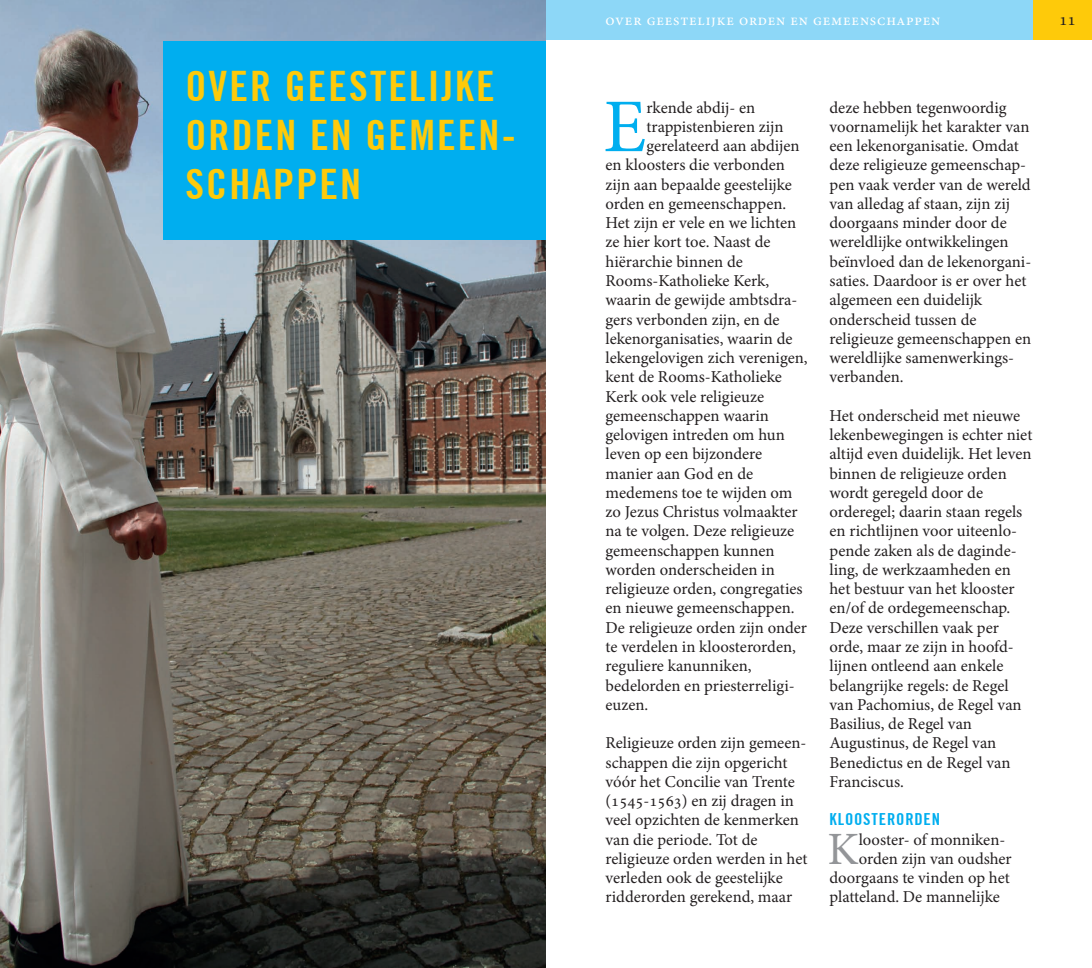
<style>
.page{position:relative;width:1092px;height:968px;background:#fff}
.page>*{position:absolute;margin:0;border:0;box-sizing:border-box;transform-origin:0 0}
.Blauw_-_begin_letter{font:75.77px "Minion Pro";color:#00aeef}
.Grijs_-_begin_letter{font:46.2px "Minion Pro";color:#939598}
.Gele_kop_-_PLAATS{font:700 condensed 42px/49px "Trade Gothic No.20";letter-spacing:.05em;color:#feca0a}
.t1{font:17.5px "Minion Pro";color:#231f20}
.Grijs_-_begin_letter-2{font:16.62px/19.2px "Minion Pro";color:#231f20}
.Blauw_-_begin_letter-2{font:16.62px "Minion Pro";color:#231f20}
.Tussen_kopje_blauw_K{font:700 condensed 16.62px "Trade Gothic No.20";letter-spacing:.05em;color:#00aeef}
.t2{font:15.75px "Minion Pro";letter-spacing:.05em;color:#fff}
</style>
<div class="page">
<div style="left:1032px;top:0;width:59px;height:40px;background:#feca0a"></div>
<div style="left:60px;top:0;width:972px;height:40px;background:#8dd7f7"></div>
<img style="left:0;top:0;width:546px;height:967px">
<div style="left:164px;top:41px;width:382px;height:198px;background:#00aeef"></div>
<p class="Gele_kop_-_PLAATS" style="left:185px;top:61px;width:332px">OVER GEESTELIJKE<br>ORDEN EN GEMEEN-<br>SCHAPPEN</p>
<p class="t2" style="left:605px;top:9px;width:336px">OVER GEESTELIJKE ORDEN EN GEMEENSCHAPPEN</p>
<p class="t1" style="left:1058px;top:7px;width:19px">11</p>
<p class="Blauw_-_begin_letter" style="left:603px;top:76px;width:45px">E</p>
<p class="Blauw_-_begin_letter-2" style="left:646px;top:96px;width:110px">rkende abdij- en</p>
<p class="Blauw_-_begin_letter-2" style="left:646px;top:115px;width:138px">trappistenbieren zijn</p>
<p class="Blauw_-_begin_letter-2" style="left:646px;top:135px;width:155px">gerelateerd aan abdijen</p>
<p class="Blauw_-_begin_letter-2" style="left:605px;top:154px;width:181px">en kloosters die verbonden</p>
<p class="Blauw_-_begin_letter-2" style="left:605px;top:173px;width:188px">zijn aan bepaalde geestelijke</p>
<p class="Blauw_-_begin_letter-2" style="left:605px;top:192px;width:182px">orden en gemeenschappen.</p>
<p class="Blauw_-_begin_letter-2" style="left:605px;top:212px;width:192px">Het zijn er vele en we lichten</p>
<p class="Blauw_-_begin_letter-2" style="left:605px;top:231px;width:167px">ze hier kort toe. Naast de</p>
<p class="Blauw_-_begin_letter-2" style="left:605px;top:250px;width:139px">hiërarchie binnen de</p>
<p class="Blauw_-_begin_letter-2" style="left:605px;top:269px;width:165px">Rooms-Katholieke Kerk,</p>
<p class="Blauw_-_begin_letter-2" style="left:605px;top:289px;width:193px">waarin de gewijde ambtsdra-</p>
<p class="Blauw_-_begin_letter-2" style="left:605px;top:308px;width:175px">gers verbonden zijn, en de</p>
<p class="Blauw_-_begin_letter-2" style="left:605px;top:327px;width:188px">lekenorganisaties, waarin de</p>
<p class="Blauw_-_begin_letter-2" style="left:605px;top:346px;width:203px">lekengelovigen zich verenigen,</p>
<p class="Blauw_-_begin_letter-2" style="left:605px;top:366px;width:178px">kent de Rooms-Katholieke</p>
<p class="Blauw_-_begin_letter-2" style="left:605px;top:385px;width:160px">Kerk ook vele religieuze</p>
<p class="Blauw_-_begin_letter-2" style="left:605px;top:404px;width:165px">gemeenschappen waarin</p>
<p class="Blauw_-_begin_letter-2" style="left:605px;top:423px;width:181px">gelovigen intreden om hun</p>
<p class="Blauw_-_begin_letter-2" style="left:605px;top:443px;width:158px">leven op een bijzondere</p>
<p class="Blauw_-_begin_letter-2" style="left:605px;top:462px;width:149px">manier aan God en de</p>
<p class="Blauw_-_begin_letter-2" style="left:605px;top:481px;width:188px">medemens toe te wijden om</p>
<p class="Blauw_-_begin_letter-2" style="left:605px;top:500px;width:194px">zo Jezus Christus volmaakter</p>
<p class="Blauw_-_begin_letter-2" style="left:605px;top:520px;width:190px">na te volgen. Deze religieuze</p>
<p class="Blauw_-_begin_letter-2" style="left:605px;top:539px;width:170px">gemeenschappen kunnen</p>
<p class="Blauw_-_begin_letter-2" style="left:605px;top:558px;width:171px">worden onderscheiden in</p>
<p class="Blauw_-_begin_letter-2" style="left:605px;top:577px;width:199px">religieuze orden, congregaties</p>
<p class="Blauw_-_begin_letter-2" style="left:605px;top:597px;width:191px">en nieuwe gemeenschappen.</p>
<p class="Blauw_-_begin_letter-2" style="left:605px;top:616px;width:203px">De religieuze orden zijn onder</p>
<p class="Blauw_-_begin_letter-2" style="left:605px;top:635px;width:192px">te verdelen in kloosterorden,</p>
<p class="Blauw_-_begin_letter-2" style="left:605px;top:654px;width:148px">reguliere kanunniken,</p>
<p class="Blauw_-_begin_letter-2" style="left:605px;top:674px;width:191px">bedelorden en priesterreligi-</p>
<p class="Blauw_-_begin_letter-2" style="left:605px;top:693px;width:44px">euzen.</p>
<p class="Grijs_-_begin_letter-2" style="left:605px;top:733px;width:203px">Religieuze orden zijn gemeen&shy;schappen die zijn opgericht vóór het Concilie van Trente (1545-1563) en zij dragen in veel opzichten de kenmerken van die periode. Tot de religieuze orden werden in het verleden ook de geestelijke ridderorden gerekend, maar</p>
<p class="Grijs_-_begin_letter-2" style="left:829px;top:98px;width:203px">deze hebben tegenwoordig voornamelijk het karakter van een lekenorganisatie. Omdat deze religieuze gemeenschap&shy;pen vaak verder van de wereld van alledag af staan, zijn zij doorgaans minder door de wereldlijke ontwikkelingen beïnvloed dan de lekenorgani&shy;saties. Daardoor is er over het algemeen een duidelijk onderscheid tussen de religieuze gemeenschappen en wereldlijke samenwerkings&shy;verbanden.</p>
<p class="Grijs_-_begin_letter-2" style="left:829px;top:406px;width:204px">Het onderscheid met nieuwe lekenbewegingen is echter niet altijd even duidelijk. Het leven binnen de religieuze orden wordt geregeld door de orderegel; daarin staan regels en richtlijnen voor uiteenlo&shy;pende zaken als de daginde&shy;ling, de werkzaamheden en het bestuur van het klooster en/of de ordegemeenschap.<br>Deze verschillen vaak per orde, maar ze zijn in hoofd&shy;lijnen ontleend aan enkele belangrijke regels: de Regel van Pachomius, de Regel van<br>Basilius, de Regel van<br>Augustinus, de Regel van<br>Benedictus en de Regel van<br>Franciscus.</p>
<p class="Tussen_kopje_blauw_K" style="left:829px;top:809px;width:112px">KLOOSTERORDEN</p>
<p class="Grijs_-_begin_letter" style="left:827px;top:818px;width:33px">K</p>
<p class="Grijs_-_begin_letter-2" style="left:858px;top:829px;width:148px">looster- of monniken-</p>
<p class="Grijs_-_begin_letter-2" style="left:858px;top:848px;width:154px">orden zijn van oudsher</p>
<p class="Grijs_-_begin_letter-2" style="left:829px;top:868px;width:182px">doorgaans te vinden op het</p>
<p class="Grijs_-_begin_letter-2" style="left:829px;top:887px;width:172px">platteland. De mannelijke</p>
</div>
